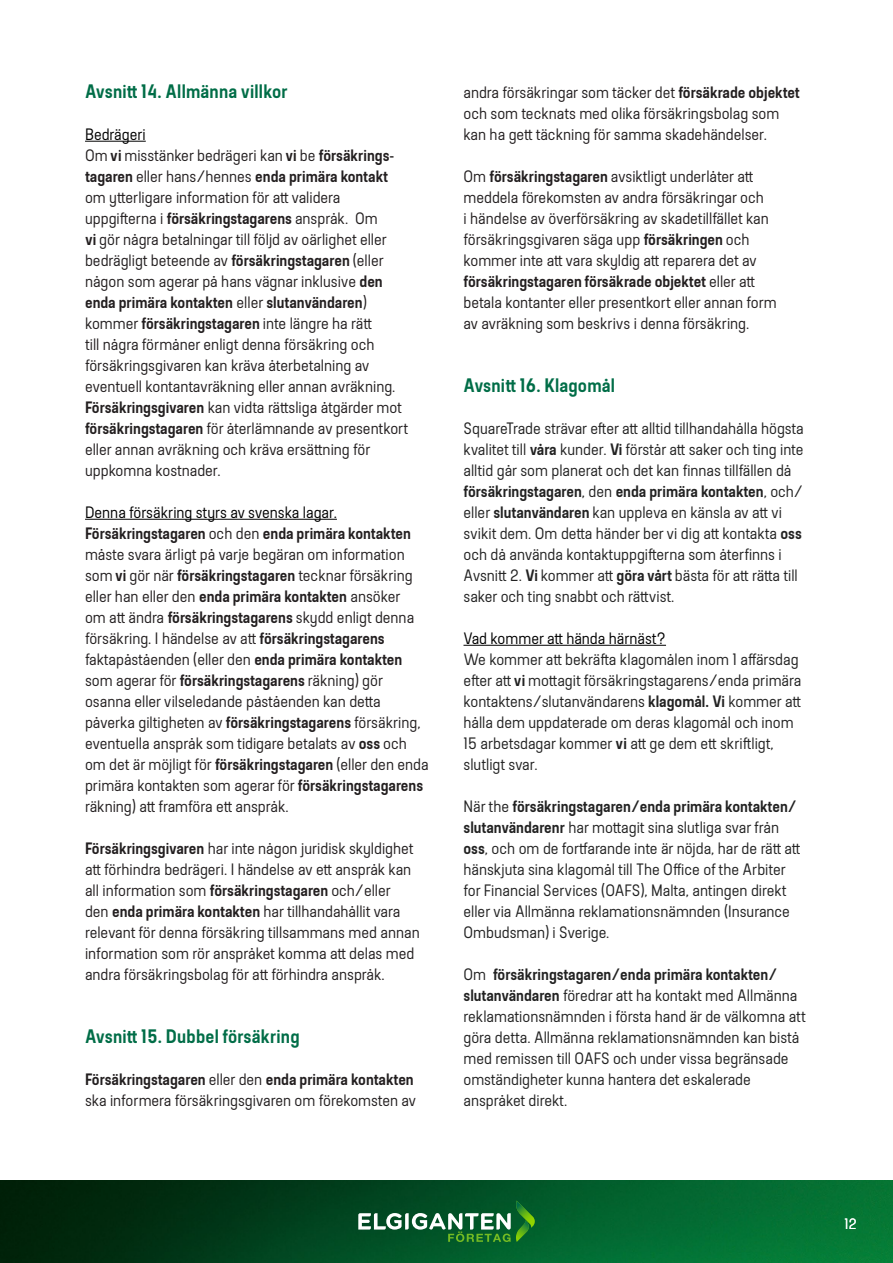
<style>
.page{position:relative;width:893px;height:1263px;background:#fff}
.page>*{position:absolute;margin:0;border:0;box-sizing:border-box;transform-origin:0 0}
.t1{font:600 19.5px "Elkjop Bodytext";letter-spacing:.01em;color:#006d47}
.t2{font:16.5px/21px "Elkjop Bodytext";color:#231f20}
.t3{font:16.5px/21px "Elkjop Bodytext";color:#222}
.t4{font:16.5px "Elkjop Bodytext";color:#000}
.t5{font:15px "Elkjop Bodytext";color:#fff}
.s1{color:#000}
.s2{font-weight:600}
</style>
<div class="page">
<img style="left:0;top:1180px;width:893px;height:83px">
<svg style="left:358px;top:1200px;width:177px;height:42px;background:#327549"></svg>
<hr style="left:85px;top:141px;width:61px;height:1px;background:#000">
<hr style="left:85px;top:519px;width:252px;height:1px;background:#000">
<hr style="left:463px;top:645px;width:203px;height:1px;background:#000">
<p class="t1" style="left:85px;top:80px;width:204px">Avsnitt 14. Allmänna villkor</p>
<p class="t2" style="left:85px;top:124px;width:325px"><span class="s1">Bedrägeri<br></span>Om <span class="s2">vi</span> misstänker bedrägeri kan <span class="s2">vi</span> be <span class="s2">försäkrings&shy;tagaren</span> eller hans/hennes <span class="s2">enda primära kontakt </span>om ytterligare information för att validera uppgifterna i <span class="s2">försäkringstagarens</span> anspråk. Om<br><span class="s2">vi</span> gör några betalningar till följd av oärlighet eller bedrägligt beteende av <span class="s2">försäkringstagaren</span> (eller någon som agerar på hans vägnar inklusive <span class="s2">den enda primära kontakten</span> eller <span class="s2">slutanvändaren</span>) kommer <span class="s2">försäkringstagaren</span> inte längre ha rätt<br>till några förmåner enligt denna försäkring och försäkringsgivaren kan kräva återbetalning av eventuell kontantavräkning eller annan avräkning.<br><span class="s2">Försäkringsgivaren</span> kan vidta rättsliga åtgärder mot <span class="s2">försäkringstagaren</span> för återlämnande av presentkort eller annan avräkning och kräva ersättning för uppkomna kostnader.</p>
<p class="t2" style="left:85px;top:502px;width:345px"><span class="s1">Denna försäkring styrs av svenska lagar.<br></span><span class="s2">Försäkringstagaren</span> och den <span class="s2">enda primära kontakten </span>måste svara ärligt på varje begäran om information som <span class="s2">vi</span> gör när <span class="s2">försäkringstagaren</span> tecknar försäkring eller han eller den <span class="s2">enda primära kontakten</span> ansöker<br>om att ändra <span class="s2">försäkringstagarens</span> skydd enligt denna försäkring. I händelse av att <span class="s2">försäkringstagarens </span>faktapåståenden (eller den <span class="s2">enda primära kontakten </span>som agerar för <span class="s2">försäkringstagarens</span> räkning) gör osanna eller vilseledande påståenden kan detta påverka giltigheten av <span class="s2">försäkringstagarens</span> försäkring, eventuella anspråk som tidigare betalats av <span class="s2">oss</span> och om det är möjligt för <span class="s2">försäkringstagaren</span> (eller den enda primära kontakten som agerar för <span class="s2">försäkringstagarens </span>räkning) att framföra ett anspråk.</p>
<p class="t2" style="left:85px;top:838px;width:336px"><span class="s2">Försäkringsgivaren</span> har inte någon juridisk skyldighet att förhindra bedrägeri. I händelse av ett anspråk kan all information som <span class="s2">försäkringstagaren</span> och/eller<br>den <span class="s2">enda primära kontakten</span> har tillhandahållit vara relevant för denna försäkring tillsammans med annan information som rör anspråket komma att delas med andra försäkringsbolag för att förhindra anspråk.</p>
<p class="t1" style="left:85px;top:1025px;width:216px">Avsnitt 15. Dubbel försäkring</p>
<p class="t2" style="left:85px;top:1069px;width:333px"><span class="s2">Försäkringstagaren</span> eller den <span class="s2">enda primära kontakten </span>ska informera försäkringsgivaren om förekomsten av</p>
<p class="t2" style="left:463px;top:82px;width:338px">andra försäkringar som täcker det <span class="s2">försäkrade objektet </span>och som tecknats med olika försäkringsbolag som kan ha gett täckning för samma skadehändelser.</p>
<p class="t2" style="left:463px;top:166px;width:315px">Om <span class="s2">försäkringstagaren</span> avsiktligt underlåter att meddela förekomsten av andra försäkringar och<br>i händelse av överförsäkring av skadetillfället kan försäkringsgivaren säga upp <span class="s2">försäkringen</span> och kommer inte att vara skyldig att reparera det av <span class="s2">försäkringstagaren försäkrade objektet</span> eller att betala kontanter eller presentkort eller annan form av avräkning som beskrivs i denna försäkring.</p>
<p class="t1" style="left:463px;top:374px;width:153px">Avsnitt 16. Klagomål</p>
<p class="t3" style="left:463px;top:418px;width:342px">SquareTrade strävar efter att alltid tillhandahålla högsta kvalitet till <span class="s2">våra</span> kunder. <span class="s2">Vi</span> förstår att saker och ting inte alltid går som planerat och det kan finnas tillfällen då <span class="s2">försäkringstagaren</span>, den <span class="s2">enda primära kontakten</span>, och/ eller <span class="s2">slutanvändaren</span> kan uppleva en känsla av att vi svikit dem. Om detta händer ber vi dig att kontakta <span class="s2">oss </span>och då använda kontaktuppgifterna som återfinns i Avsnitt 2. <span class="s2">Vi</span> kommer att <span class="s2">göra vårt</span> bästa för att rätta till saker och ting snabbt och rättvist.</p>
<p class="t4" style="left:463px;top:629px;width:204px">Vad kommer att hända härnäst?</p>
<p class="t3" style="left:463px;top:649px;width:339px">We kommer att bekräfta klagomålen inom 1 affärsdag efter att <span class="s2">vi</span> mottagit försäkringstagarens/enda primära kontaktens/slutanvändarens <span class="s2">klagomål. Vi</span> kommer att hålla dem uppdaterade om deras klagomål och inom 15 arbetsdagar kommer <span class="s2">vi</span> att ge dem ett skriftligt, slutligt svar.</p>
<p class="t3" style="left:463px;top:796px;width:339px">När the <span class="s2">försäkringstagaren/enda primära kontakten/ slutanvändarenr</span> har mottagit sina slutliga svar från <span class="s2">oss</span>, och om de fortfarande inte är nöjda, har de rätt att hänskjuta sina klagomål till The Office of the Arbiter for Financial Services (OAFS), Malta, antingen direkt eller via Allmänna reklamationsnämnden (Insurance Ombudsman) i Sverige.</p>
<p class="t3" style="left:463px;top:964px;width:344px">Om <span class="s2">försäkringstagaren/enda primära kontakten/ slutanvändaren</span> föredrar att ha kontakt med Allmänna reklamationsnämnden i första hand är de välkomna att göra detta. Allmänna reklamationsnämnden kan bistå med remissen till OAFS och under vissa begränsade omständigheter kunna hantera det eskalerade anspråket direkt.</p>
<p class="t5" style="left:844px;top:1216px;width:14px">12</p>
</div>
